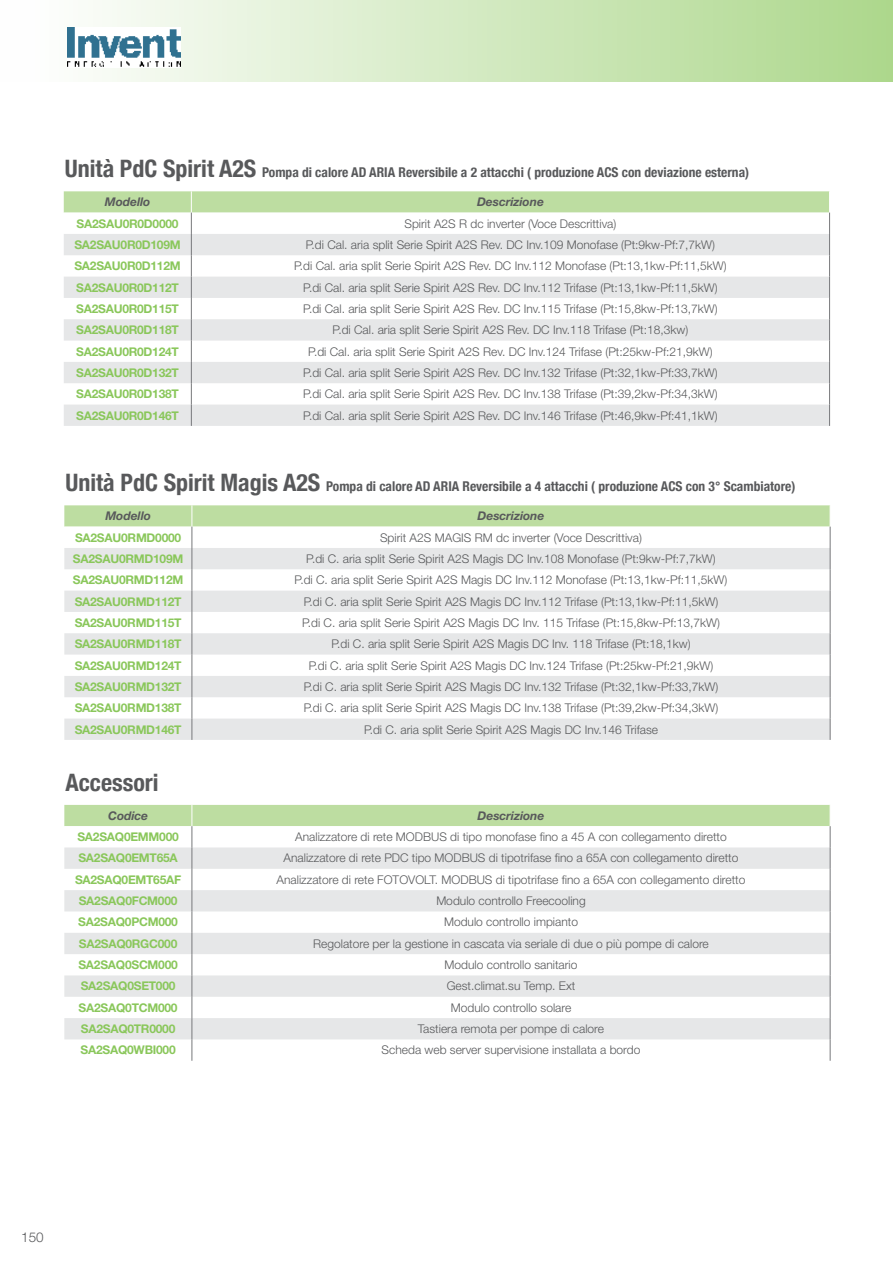
<style>
.page{position:relative;width:893px;height:1263px;background:#fff}
.page>*{position:absolute;margin:0;border:0;box-sizing:border-box;transform-origin:0 0}
.t1{font:700 condensed 24px "Helvetica Neue";color:#58595b}
.t2{font:700 condensed 13.5px "Helvetica Neue";color:#58595b}
.t3{font:300 13.5px "Helvetica Neue LT Std";color:#58595b}
.t4{font:300 12px "Helvetica Neue LT Std";color:#58595b}
.t5{font:700 12px "Helvetica Neue LT Std";letter-spacing:-.02em;color:#8ac75b}
.t6{font:italic 700 12px "Helvetica Neue LT Std";color:#58595b}
.s1{font-size:24px}
</style>
<div class="page">
<div style="left:0;top:0;width:893px;height:82px;background:linear-gradient(to right,#fff,#add78c)"></div>
<img style="left:67px;top:27px;width:113px;height:40px">
<svg style="left:64px;top:191px;width:766px;height:235px"></svg>
<svg style="left:64px;top:505px;width:767px;height:235px"></svg>
<svg style="left:64px;top:805px;width:767px;height:256px"></svg>
<p class="t2" style="left:65px;top:161px;width:686px"><span class="s1">Unità PdC Spirit A2S</span> Pompa di calore AD ARIA Reversibile a 2 attacchi ( produzione ACS con deviazione esterna)</p>
<p class="t6" style="left:105px;top:195px;width:47px">Modello</p>
<p class="t6" style="left:477px;top:195px;width:68px">Descrizione</p>
<p class="t5" style="left:77px;top:216px;width:104px">SA2SAU0R0D0000</p>
<p class="t4" style="left:404px;top:216px;width:213px">Spirit A2S R dc inverter (Voce Descrittiva)</p>
<p class="t5" style="left:74px;top:237px;width:108px">SA2SAU0R0D109M</p>
<p class="t4" style="left:306px;top:237px;width:411px">P.di Cal. aria split Serie Spirit A2S Rev. DC Inv.109 Monofase (Pt:9kw-Pf:7,7kW)</p>
<p class="t5" style="left:74px;top:258px;width:108px">SA2SAU0R0D112M</p>
<p class="t4" style="left:294px;top:259px;width:434px">P.di Cal. aria split Serie Spirit A2S Rev. DC Inv.112 Monofase (Pt:13,1kw-Pf:11,5kW)</p>
<p class="t5" style="left:76px;top:280px;width:104px">SA2SAU0R0D112T</p>
<p class="t4" style="left:303px;top:280px;width:416px">P.di Cal. aria split Serie Spirit A2S Rev. DC Inv.112 Trifase (Pt:13,1kw-Pf:11,5kW)</p>
<p class="t5" style="left:76px;top:301px;width:104px">SA2SAU0R0D115T</p>
<p class="t4" style="left:303px;top:301px;width:416px">P.di Cal. aria split Serie Spirit A2S Rev. DC Inv.115 Trifase (Pt:15,8kw-Pf:13,7kW)</p>
<p class="t5" style="left:76px;top:322px;width:104px">SA2SAU0R0D118T</p>
<p class="t4" style="left:333px;top:323px;width:357px">P.di Cal. aria split Serie Spirit A2S Rev. DC Inv.118 Trifase (Pt:18,3kw)</p>
<p class="t5" style="left:76px;top:344px;width:104px">SA2SAU0R0D124T</p>
<p class="t4" style="left:308px;top:344px;width:406px">P.di Cal. aria split Serie Spirit A2S Rev. DC Inv.124 Trifase (Pt:25kw-Pf:21,9kW)</p>
<p class="t5" style="left:76px;top:365px;width:104px">SA2SAU0R0D132T</p>
<p class="t4" style="left:303px;top:365px;width:416px">P.di Cal. aria split Serie Spirit A2S Rev. DC Inv.132 Trifase (Pt:32,1kw-Pf:33,7kW)</p>
<p class="t5" style="left:76px;top:386px;width:104px">SA2SAU0R0D138T</p>
<p class="t4" style="left:303px;top:387px;width:416px">P.di Cal. aria split Serie Spirit A2S Rev. DC Inv.138 Trifase (Pt:39,2kw-Pf:34,3kW)</p>
<p class="t5" style="left:76px;top:408px;width:104px">SA2SAU0R0D146T</p>
<p class="t4" style="left:303px;top:408px;width:416px">P.di Cal. aria split Serie Spirit A2S Rev. DC Inv.146 Trifase (Pt:46,9kw-Pf:41,1kW)</p>
<p class="t2" style="left:65px;top:475px;width:731px"><span class="s1">Unità PdC Spirit Magis A2S</span> Pompa di calore AD ARIA Reversibile a 4 attacchi ( produzione ACS con 3° Scambiatore)</p>
<p class="t6" style="left:105px;top:509px;width:47px">Modello</p>
<p class="t6" style="left:478px;top:509px;width:68px">Descrizione</p>
<p class="t5" style="left:75px;top:530px;width:108px">SA2SAU0RMD0000</p>
<p class="t4" style="left:380px;top:530px;width:263px">Spirit A2S MAGIS RM dc inverter (Voce Descrittiva)</p>
<p class="t5" style="left:73px;top:551px;width:112px">SA2SAU0RMD109M</p>
<p class="t4" style="left:306px;top:551px;width:411px">P.di C. aria split Serie Spirit A2S Magis DC Inv.108 Monofase (Pt:9kw-Pf:7,7kW)</p>
<p class="t5" style="left:73px;top:572px;width:112px">SA2SAU0RMD112M</p>
<p class="t4" style="left:295px;top:573px;width:434px">P.di C. aria split Serie Spirit A2S Magis DC Inv.112 Monofase (Pt:13,1kw-Pf:11,5kW)</p>
<p class="t5" style="left:75px;top:594px;width:108px">SA2SAU0RMD112T</p>
<p class="t4" style="left:304px;top:594px;width:416px">P.di C. aria split Serie Spirit A2S Magis DC Inv.112 Trifase (Pt:13,1kw-Pf:11,5kW)</p>
<p class="t5" style="left:75px;top:615px;width:108px">SA2SAU0RMD115T</p>
<p class="t4" style="left:302px;top:615px;width:419px">P.di C. aria split Serie Spirit A2S Magis DC Inv. 115 Trifase (Pt:15,8kw-Pf:13,7kW)</p>
<p class="t5" style="left:75px;top:636px;width:108px">SA2SAU0RMD118T</p>
<p class="t4" style="left:331px;top:637px;width:361px">P.di C. aria split Serie Spirit A2S Magis DC Inv. 118 Trifase (Pt:18,1kw)</p>
<p class="t5" style="left:75px;top:658px;width:108px">SA2SAU0RMD124T</p>
<p class="t4" style="left:309px;top:658px;width:406px">P.di C. aria split Serie Spirit A2S Magis DC Inv.124 Trifase (Pt:25kw-Pf:21,9kW)</p>
<p class="t5" style="left:75px;top:679px;width:108px">SA2SAU0RMD132T</p>
<p class="t4" style="left:304px;top:679px;width:416px">P.di C. aria split Serie Spirit A2S Magis DC Inv.132 Trifase (Pt:32,1kw-Pf:33,7kW)</p>
<p class="t5" style="left:75px;top:700px;width:108px">SA2SAU0RMD138T</p>
<p class="t4" style="left:304px;top:700px;width:416px">P.di C. aria split Serie Spirit A2S Magis DC Inv.138 Trifase (Pt:39,2kw-Pf:34,3kW)</p>
<p class="t5" style="left:75px;top:722px;width:108px">SA2SAU0RMD146T</p>
<p class="t4" style="left:364px;top:722px;width:296px">P.di C. aria split Serie Spirit A2S Magis DC Inv.146 Trifase</p>
<h1 class="t1" style="left:65px;top:762px;width:95px">Accessori</h1>
<p class="t6" style="left:108px;top:808px;width:42px">Codice</p>
<p class="t6" style="left:478px;top:808px;width:68px">Descrizione</p>
<p class="t5" style="left:77px;top:829px;width:103px">SA2SAQ0EMM000</p>
<p class="t4" style="left:295px;top:829px;width:433px">Analizzatore di rete MODBUS di tipo monofase fino a 45 A con collegamento diretto</p>
<p class="t5" style="left:78px;top:851px;width:101px">SA2SAQ0EMT65A</p>
<p class="t4" style="left:284px;top:851px;width:456px">Analizzatore di rete PDC tipo MODBUS di tipotrifase fino a 65A con collegamento diretto</p>
<p class="t5" style="left:75px;top:872px;width:108px">SA2SAQ0EMT65AF</p>
<p class="t4" style="left:277px;top:872px;width:470px">Analizzatore di rete FOTOVOLT. MODBUS di tipotrifase fino a 65A con collegamento diretto</p>
<p class="t5" style="left:79px;top:893px;width:100px">SA2SAQ0FCM000</p>
<p class="t4" style="left:436px;top:893px;width:151px">Modulo controllo Freecooling</p>
<p class="t5" style="left:78px;top:915px;width:101px">SA2SAQ0PCM000</p>
<p class="t4" style="left:444px;top:915px;width:136px">Modulo controllo impianto</p>
<p class="t5" style="left:79px;top:936px;width:100px">SA2SAQ0RGC000</p>
<p class="t4" style="left:313px;top:936px;width:397px">Regolatore per la gestione in cascata via seriale di due o più pompe di calore</p>
<p class="t5" style="left:78px;top:957px;width:101px">SA2SAQ0SCM000</p>
<p class="t4" style="left:445px;top:957px;width:134px">Modulo controllo sanitario</p>
<p class="t5" style="left:81px;top:979px;width:96px">SA2SAQ0SET000</p>
<p class="t4" style="left:447px;top:979px;width:130px">Gest.climat.su Temp. Ext</p>
<p class="t5" style="left:79px;top:1000px;width:100px">SA2SAQ0TCM000</p>
<p class="t4" style="left:451px;top:1000px;width:122px">Modulo controllo solare</p>
<p class="t5" style="left:81px;top:1021px;width:96px">SA2SAQ0TR0000</p>
<p class="t4" style="left:418px;top:1021px;width:188px">Tastiera remota per pompe di calore</p>
<p class="t5" style="left:81px;top:1043px;width:97px">SA2SAQ0WBI000</p>
<p class="t4" style="left:382px;top:1043px;width:260px">Scheda web server supervisione installata a bordo</p>
<p class="t3" style="left:21px;top:1229px;width:24px">150</p>
</div>
